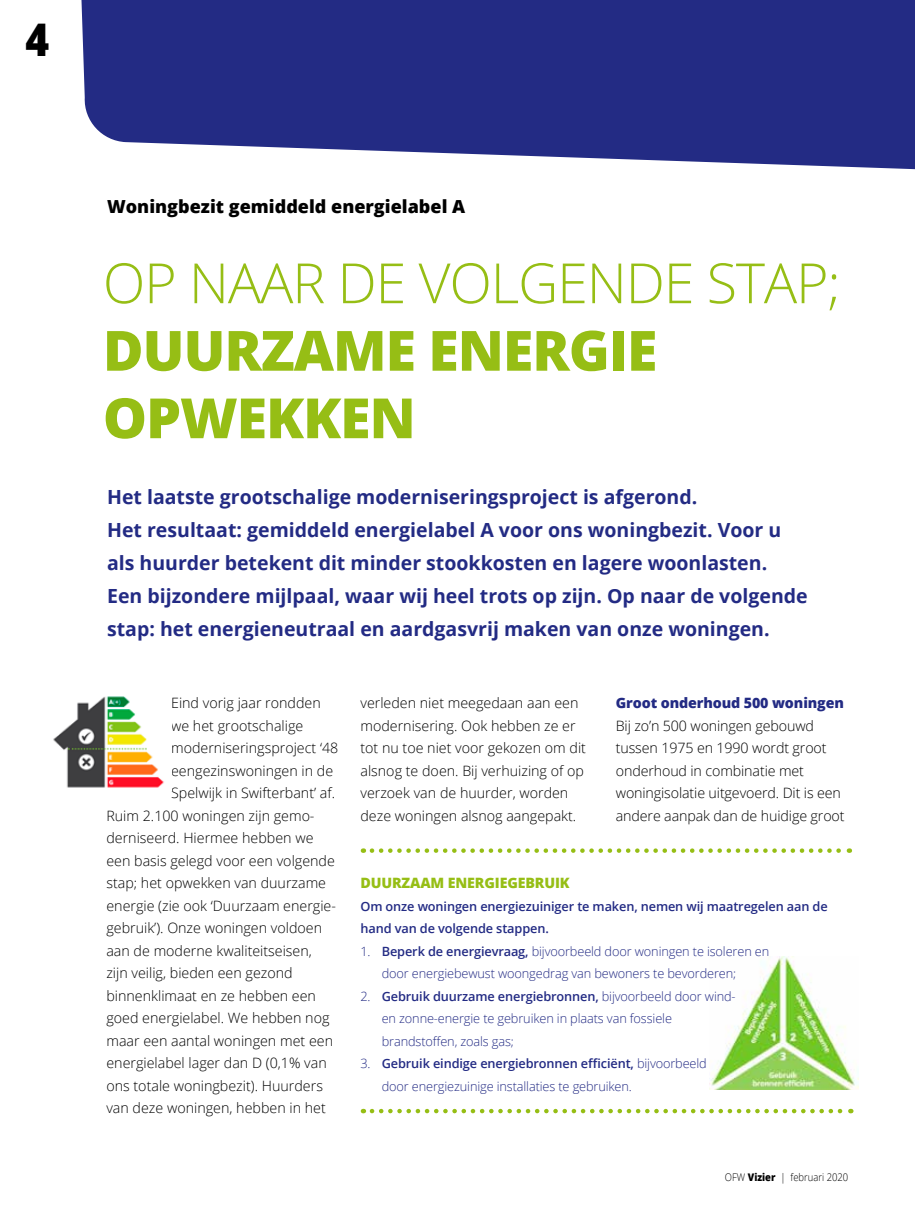
<style>
.page{position:relative;width:915px;height:1212px;background:#fff}
.page>*{position:absolute;margin:0;border:0;box-sizing:border-box;transform-origin:0 0}
.t1{font:800 55.5px/67.5px "Open Sans";letter-spacing:-.02em;color:#96be15}
.t2{font:300 55.5px "Open Sans";letter-spacing:-.02em;color:#96be15}
.t3{font:800 45px "Open Sans";color:#000;scale:.9 1}
.t4{font:700 19.5px/33px "Open Sans";color:#232b84}
.t5{font:800 18px "Open Sans";color:#000}
.t6{font:300 14.25px/22.5px "Open Sans";color:#000}
.t7{font:800 14.25px "Open Sans";letter-spacing:-.01em;color:#232b84}
.t8{font:800 14.25px "Open Sans";letter-spacing:-.01em;color:#96be15}
.t9{font:300 12.75px/22.5px "Open Sans";letter-spacing:-.01em;color:#232b84}
.t10{font:600 12.75px/22.5px "Open Sans";letter-spacing:-.01em;color:#232b84}
.t11{font:300 10.5px "Open Sans";color:#000;scale:.9 1}
.s1{font-weight:600}
.s2{font-weight:800}
</style>
<div class="page">
<svg style="left:81px;top:0;width:833px;height:170px;background:#383f90"></svg>
<svg style="left:372px;top:848px;width:477px;height:5px"></svg>
<svg style="left:372px;top:1109px;width:479px;height:4px"></svg>
<img style="left:53px;top:696px;width:111px;height:92px">
<img style="left:709px;top:957px;width:149px;height:133px">
<h2 class="t3" style="left:26px;top:5px;width:28px">4</h2>
<p class="t5" style="left:107px;top:193px;width:359px">Woningbezit gemiddeld energielabel A</p>
<h1 class="t2" style="left:103px;top:245px;width:739px">OP NAAR DE VOLGENDE STAP;</h1>
<h1 class="t1" style="left:103px;top:314px;width:556px">DUURZAME ENERGIE<br>OPWEKKEN</h1>
<p class="t4" style="left:107px;top:480px;width:701px">Het laatste grootschalige moderniseringsproject is afgerond.<br>Het resultaat: gemiddeld energielabel A voor ons woningbezit. Voor u als huurder betekent dit minder stookkosten en lagere woonlasten.<br>Een bijzondere mijlpaal, waar wij heel trots op zijn. Op naar de volgende stap: het energieneutraal en aardgasvrij maken van onze woningen.</p>
<p class="t6" style="left:171px;top:691px;width:151px">Eind vorig jaar rondden</p>
<p class="t6" style="left:171px;top:714px;width:134px">we het grootschalige</p>
<p class="t6" style="left:171px;top:736px;width:169px">moderniseringsproject ‘48</p>
<p class="t6" style="left:171px;top:759px;width:163px">eengezinswoningen in de</p>
<p class="t6" style="left:171px;top:781px;width:165px">Spelwijk in Swifterbant’ af.</p>
<p class="t6" style="left:106px;top:804px;width:209px">Ruim 2.100 woningen zijn gemo-</p>
<p class="t6" style="left:106px;top:826px;width:208px">derniseerd. Hiermee hebben we</p>
<p class="t6" style="left:106px;top:849px;width:230px">een basis gelegd voor een volgende</p>
<p class="t6" style="left:106px;top:871px;width:221px">stap; het opwekken van duurzame</p>
<p class="t6" style="left:106px;top:894px;width:231px">energie (zie ook ‘Duurzaam energie-</p>
<p class="t6" style="left:106px;top:916px;width:217px">gebruik’). Onze woningen voldoen</p>
<p class="t6" style="left:106px;top:939px;width:207px">aan de moderne kwaliteitseisen,</p>
<p class="t6" style="left:106px;top:961px;width:188px">zijn veilig, bieden een gezond</p>
<p class="t6" style="left:106px;top:984px;width:211px">binnenklimaat en ze hebben een</p>
<p class="t6" style="left:106px;top:1006px;width:224px">goed energielabel. We hebben nog</p>
<p class="t6" style="left:106px;top:1029px;width:228px">maar een aantal woningen met een</p>
<p class="t6" style="left:106px;top:1051px;width:222px">energielabel lager dan D (0,1% van</p>
<p class="t6" style="left:106px;top:1074px;width:218px">ons totale woningbezit). Huurders</p>
<p class="t6" style="left:106px;top:1096px;width:221px">van deze woningen, hebben in het</p>
<p class="t6" style="left:360px;top:691px;width:227px">verleden niet meegedaan aan een modernisering. Ook hebben ze er tot nu toe niet voor gekozen om dit alsnog te doen. Bij verhuizing of op verzoek van de huurder, worden deze woningen alsnog aangepakt.</p>
<p class="t7" style="left:615px;top:692px;width:230px">Groot onderhoud 500 woningen</p>
<p class="t6" style="left:615px;top:714px;width:230px">Bij zo’n 500 woningen gebouwd tussen 1975 en 1990 wordt groot onderhoud in combinatie met woningisolatie uitgevoerd. Dit is een andere aanpak dan de huidige groot</p>
<p class="t8" style="left:360px;top:872px;width:211px">DUURZAAM ENERGIEGEBRUIK</p>
<p class="t10" style="left:360px;top:895px;width:468px">Om onze woningen energiezuiniger te maken, nemen wij maatregelen aan de hand van de volgende stappen.</p>
<p class="t9" style="left:381px;top:939px;width:389px;text-indent:-21px">1. <span class="s1">Beperk de energievraag,</span> bijvoorbeeld door woningen te isoleren en door energiebewust woongedrag van bewoners te bevorderen;</p>
<p class="t9" style="left:381px;top:984px;width:355px;text-indent:-21px">2. <span class="s1">Gebruik duurzame energiebronnen,</span> bijvoorbeeld door wind&shy;en zonne-energie te gebruiken in plaats van fossiele brandstoffen, zoals gas;</p>
<p class="t9" style="left:381px;top:1052px;width:326px;text-indent:-21px">3. <span class="s1">Gebruik eindige energiebronnen efficiënt,</span> bijvoorbeeld door energiezuinige installaties te gebruiken.</p>
<p class="t11" style="left:724px;top:1170px;width:139px">OFW <span class="s2">Vizier</span> | februari 2020</p>
</div>
